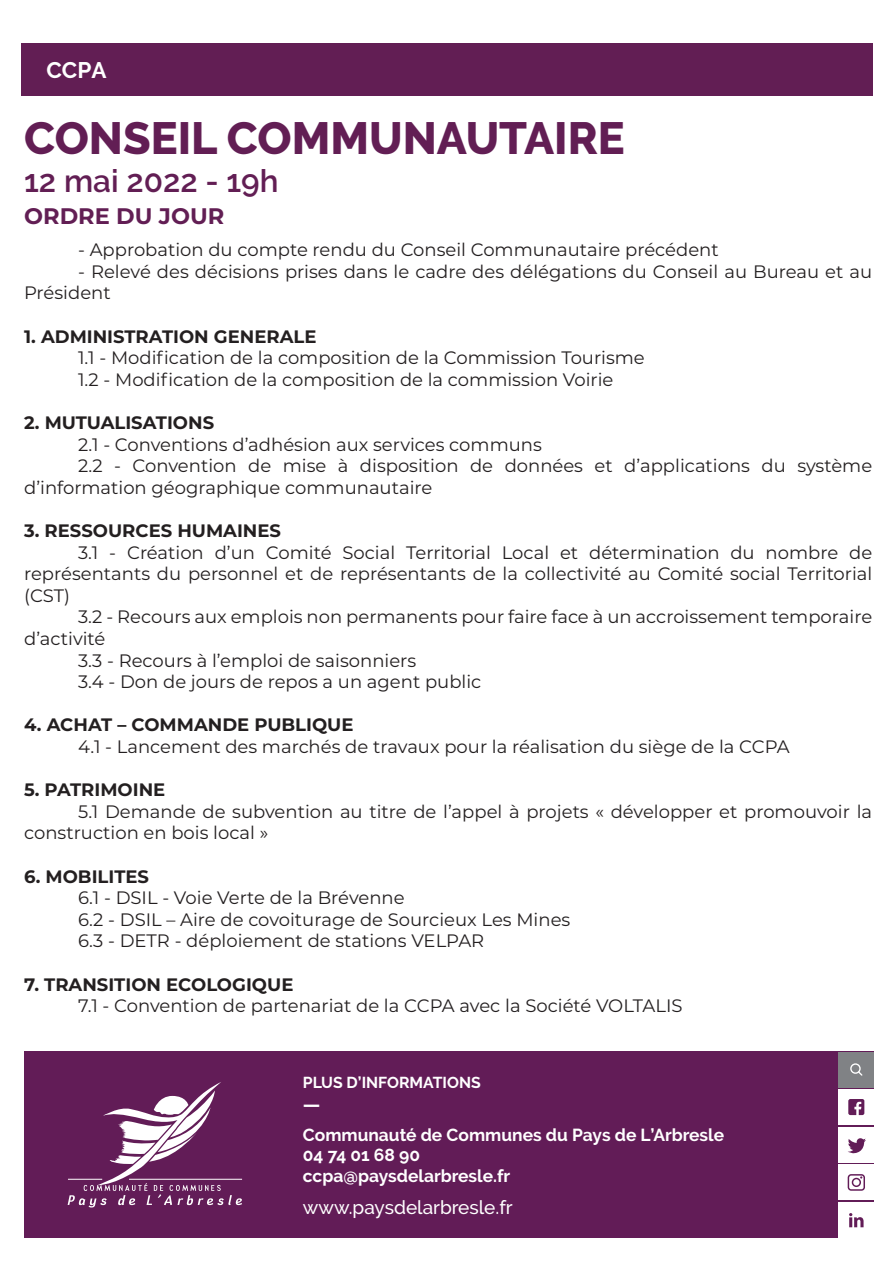
<style>
.page{position:relative;width:893px;height:1263px;background:#fff}
.page>*{position:absolute;margin:0;border:0;box-sizing:border-box;transform-origin:0 0}
.t1{font:800 45px "Raleway";color:#621e54}
.t2{font:600 31.5px "Raleway";color:#621e54}
.t3{font:700 22.5px "Montserrat";color:#621e54}
.t4{font:700 22.5px "Raleway";color:#fff}
.t5{font:500 18.9px "Raleway";color:#fff}
.t6{font:700 18.9px "Raleway";color:#fff}
.t7{font:18px/21.6px "Montserrat";color:#231f20}
.t8{font:700 18px "Montserrat";color:#231f20}
.t9{font:700 17.4px/20.9px "Raleway";color:#fff}
.t10{font:700 15.75px "Raleway";color:#fff}
</style>
<div class="page">
<div style="left:21px;top:43px;width:851px;height:53px;background:#621e54"></div>
<div style="left:24px;top:1052px;width:850px;height:186px;background:#621c57"></div>
<div style="left:838px;top:1089px;width:36px;height:36px;background:#fff"></div>
<div style="left:838px;top:1127px;width:36px;height:35px;background:#fff"></div>
<div style="left:838px;top:1164px;width:36px;height:36px;background:#fff"></div>
<div style="left:838px;top:1202px;width:36px;height:36px;background:#fff"></div>
<svg style="left:848px;top:1099px;width:16px;height:16px"></svg>
<svg style="left:848px;top:1138px;width:18px;height:16px"></svg>
<svg style="left:849px;top:1213px;width:14px;height:14px"></svg>
<svg style="left:848px;top:1174px;width:17px;height:17px"></svg>
<div style="left:838px;top:1052px;width:36px;height:35px;background:#808285"></div>
<div style="left:850px;top:1063px;width:11px;height:11px;border:1px solid #fff;border-radius:50%"></div>
<svg style="left:857px;top:1070px;width:6px;height:6px"></svg>
<svg style="left:68px;top:1082px;width:174px;height:125px"></svg>
<p class="t4" style="left:46px;top:57px;width:62px">CCPA</p>
<h1 class="t1" style="left:24px;top:112px;width:602px">CONSEIL COMMUNAUTAIRE</h1>
<h2 class="t2" style="left:24px;top:162px;width:256px">12 mai 2022 - 19h</h2>
<p class="t3" style="left:24px;top:200px;width:202px">ORDRE DU JOUR</p>
<p class="t7" style="left:78px;top:238px;width:642px">- Approbation du compte rendu du Conseil Communautaire précédent</p>
<p class="t7" style="left:24px;top:260px;width:850px;text-indent:54px">- Relevé des décisions prises dans le cadre des délégations du Conseil au Bureau et au<br>Président</p>
<p class="t8" style="left:24px;top:323px;width:294px">1. ADMINISTRATION GENERALE</p>
<p class="t7" style="left:78px;top:346px;width:568px">1.1 - Modification de la composition de la Commission Tourisme<br>1.2 - Modification de la composition de la commission Voirie</p>
<p class="t8" style="left:24px;top:410px;width:192px">2. MUTUALISATIONS</p>
<p class="t7" style="left:78px;top:433px;width:465px">2.1 - Conventions d’adhésion aux services communs</p>
<p class="t7" style="left:78px;top:454px;width:796px">2.2 - Convention de mise à disposition de données et d’applications du système</p>
<p class="t7" style="left:24px;top:476px;width:410px">d’information géographique communautaire</p>
<p class="t8" style="left:24px;top:518px;width:258px">3. RESSOURCES HUMAINES</p>
<p class="t7" style="left:24px;top:541px;width:850px;text-align:justify;text-indent:54px">3.1 - Création d’un Comité Social Territorial Local et détermination du nombre de représentants du personnel et de représentants de la collectivité au Comité social Territorial (CST)</p>
<p class="t7" style="left:78px;top:605px;width:795px">3.2 - Recours aux emplois non permanents pour faire face à un accroissement temporaire</p>
<p class="t7" style="left:24px;top:627px;width:83px">d’activité</p>
<p class="t7" style="left:78px;top:649px;width:340px">3.3 - Recours à l’emploi de saisonniers</p>
<p class="t7" style="left:78px;top:670px;width:405px">3.4 - Don de jours de repos a un agent public</p>
<p class="t8" style="left:24px;top:712px;width:331px">4. ACHAT – COMMANDE PUBLIQUE</p>
<p class="t7" style="left:78px;top:735px;width:713px">4.1 - Lancement des marchés de travaux pour la réalisation du siège de la CCPA</p>
<p class="t8" style="left:24px;top:777px;width:143px">5. PATRIMOINE</p>
<p class="t7" style="left:24px;top:800px;width:849px;text-indent:54px">5.1 Demande de subvention au titre de l’appel à projets « développer et promouvoir la construction en bois local »</p>
<p class="t8" style="left:24px;top:863px;width:126px">6. MOBILITES</p>
<p class="t7" style="left:78px;top:886px;width:494px">6.1 - DSIL - Voie Verte de la Brévenne<br>6.2 - DSIL – Aire de covoiturage de Sourcieux Les Mines<br>6.3 - DETR - déploiement de stations VELPAR</p>
<p class="t8" style="left:24px;top:971px;width:271px">7. TRANSITION ECOLOGIQUE</p>
<p class="t7" style="left:78px;top:994px;width:606px">7.1 - Convention de partenariat de la CCPA avec la Société VOLTALIS</p>
<p class="t10" style="left:303px;top:1073px;width:179px">PLUS D’INFORMATIONS</p>
<p class="t6" style="left:303px;top:1093px;width:19px">—</p>
<p class="t9" style="left:303px;top:1124px;width:423px">Communauté de Communes du Pays de L’Arbresle<br>04 74 01 68 90<br>ccpa@paysdelarbresle.fr</p>
<p class="t5" style="left:303px;top:1196px;width:211px">www.paysdelarbresle.fr</p>
</div>
